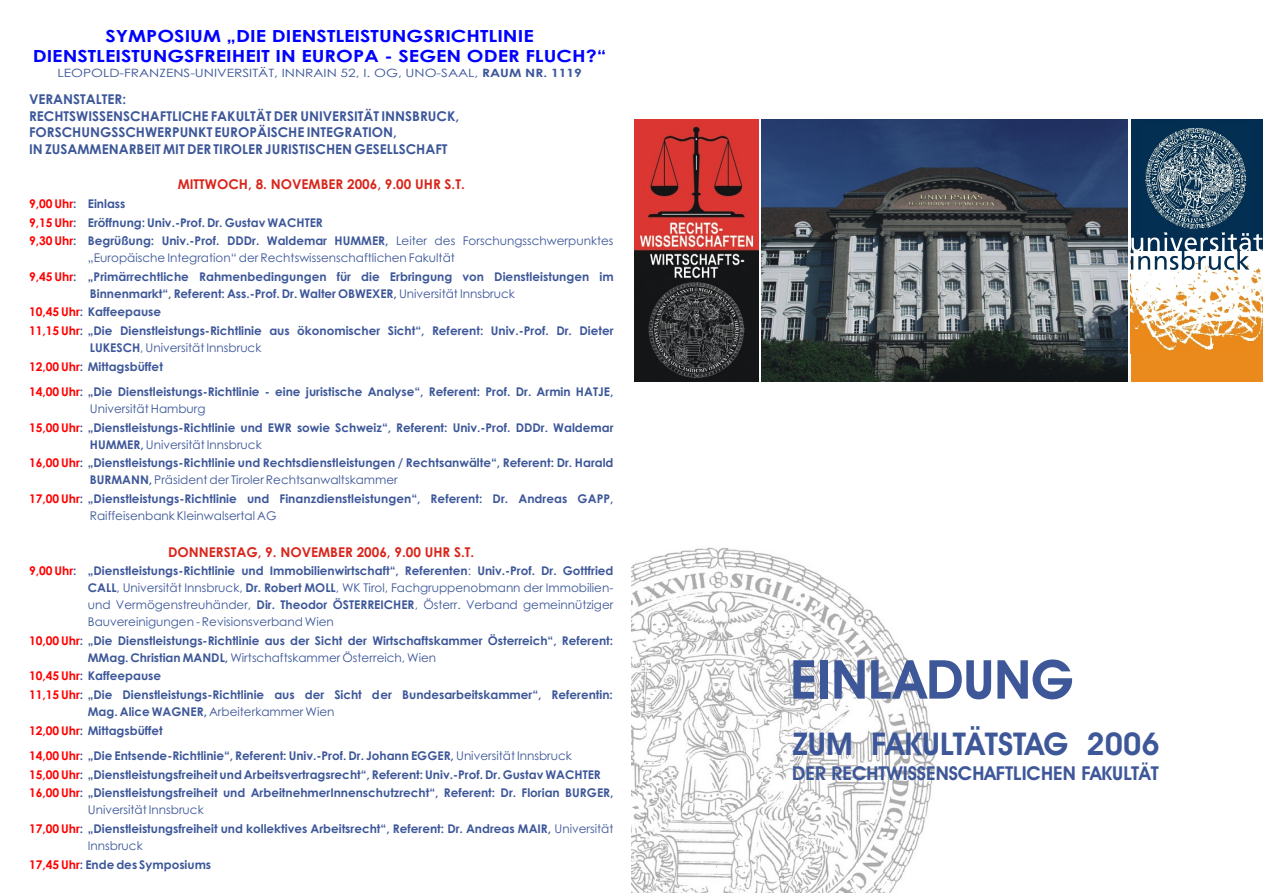
<style>
.page{position:relative;width:1263px;height:894px;background:#fff}
.page>*{position:absolute;margin:0;border:0;box-sizing:border-box;transform-origin:0 0}
.t1{font:700 54px "Avant Garde Bk BT";color:#3d5799}
.t2{font:700 31.5px "Avant Garde Bk BT";color:#3d5799}
.t3{font:700 19.2px "Avant Garde Bk BT";color:#3d5799}
.t4{font:700 16.65px/20.2px "Century Gothic";color:#00f;text-align:center;scale:1.2 1}
.t5{font:700 13.5px/16.8px "Century Gothic";color:#3d5799}
.t6{font:700 13.5px "Century Gothic";color:#d9261c}
.t7{font:700 12px/18.6px "Century Gothic";color:#3d5799}
.t8{font:12px/17.1px "Century Gothic";color:#3d5799;text-align:justify}
.t9{font:11.4px "Century Gothic";color:#3d5799;scale:1.2 1}
.s1{font-weight:700}
.s2{color:#f00}
.s3{font-weight:400}
.s4{font-weight:700;color:#f00}
</style>
<div class="page">
<img style="left:631px;top:547px;width:305px;height:346px">
<img style="left:761px;top:119px;width:367px;height:263px">
<div style="left:1131px;top:250px;width:132px;height:132px;background:#eb8a1c"></div>
<img style="left:1131px;top:270px;width:132px;height:81px">
<div style="left:1131px;top:119px;width:132px;height:132px;background:#032e52"></div>
<svg style="left:1131px;top:232px;width:132px;height:38px"></svg>
<img style="left:1145px;top:127px;width:102px;height:103px">
<img style="left:634px;top:119px;width:125px;height:263px">
<p class="t4" style="left:33px;top:27px;width:480px">SYMPOSIUM „DIE DIENSTLEISTUNGSRICHTLINIE<br>DIENSTLEISTUNGSFREIHEIT IN EUROPA - SEGEN ODER FLUCH?“</p>
<p class="t9" style="left:57px;top:68px;width:438px">LEOPOLD-FRANZENS-UNIVERSITÄT, INNRAIN 52, I. OG, UNO-SAAL, <span class="s1">RAUM NR. 1119</span></p>
<p class="t5" style="left:29px;top:92px;width:432px">VERANSTALTER:<br>RECHTSWISSENSCHAFTLICHE FAKULTÄT DER UNIVERSITÄT INNSBRUCK, FORSCHUNGSSCHWERPUNKT EUROPÄISCHE INTEGRATION,<br>IN ZUSAMMENARBEIT MIT DER TIROLER JURISTISCHEN GESELLSCHAFT</p>
<p class="t6" style="left:178px;top:179px;width:289px">MITTWOCH, 8. NOVEMBER 2006, 9.00 UHR S.T.</p>
<p class="t7" style="left:29px;top:195px;width:586px"><span class="s2">9,00 Uhr</span>: Einlass<br><span class="s2">9,15 Uhr</span>: Eröffnung: Univ.-Prof. Dr. Gustav WACHTER<br><span class="s2">9,30 Uhr</span>: Begrüßung: Univ.-Prof. DDDr. Waldemar HUMMER, <span class="s3">Leiter des Forschungsschwerpunktes</span></p>
<p class="t7" style="left:29px;top:250px;width:586px;text-indent:59px"><span class="s3">„Europäische Integration“ der Rechtswissenschaftlichen Fakultät<br></span><span class="s2">9,45 Uhr</span>: „Primärrechtliche Rahmenbedingungen für die Erbringung von Dienstleistungen im</p>
<p class="t7" style="left:29px;top:285px;width:586px;text-indent:61px">Binnenmarkt“, Referent: Ass.-Prof. Dr. Walter OBWEXER, <span class="s3">Universität Innsbruck<br></span><span class="s2">10,45 Uhr</span>: Kaffeepause<br><span class="s2">11,15 Uhr</span>: „Die Dienstleistungs-Richtlinie aus ökonomischer Sicht“, Referent: Univ.-Prof. Dr. Dieter</p>
<p class="t7" style="left:29px;top:339px;width:234px;text-indent:61px">LUKESCH<span class="s3">, Universität Innsbruck<br></span><span class="s2">12,00 Uhr</span>: Mittagsbüffet</p>
<p class="t7" style="left:90px;top:384px;width:525px;line-height:17.1px;text-indent:-61px"><span class="s2">14,00 Uhr</span>: „Die Dienstleistungs-Richtlinie - eine juristische Analyse“, Referent: Prof. Dr. Armin HATJE,<br><span class="s3">Universität Hamburg</span></p>
<p class="t7" style="left:90px;top:420px;width:525px;line-height:17.1px;text-indent:-61px"><span class="s2">15,00 Uhr</span>: „Dienstleistungs-Richtlinie und EWR sowie Schweiz“, Referent: Univ.-Prof. DDDr. Waldemar<br>HUMMER, <span class="s3">Universität Innsbruck</span></p>
<p class="t7" style="left:90px;top:455px;width:525px;line-height:17.1px;text-indent:-61px"><span class="s2">16,00 Uhr</span>: „Dienstleistungs-Richtlinie und Rechtsdienstleistungen / Rechtsanwälte“, Referent: Dr. Harald<br>BURMANN, <span class="s3">Präsident der Tiroler Rechtsanwaltskammer</span></p>
<p class="t7" style="left:90px;top:491px;width:525px;line-height:17.1px;text-indent:-61px"><span class="s2">17,00 Uhr</span>: „Dienstleistungs-Richtlinie und Finanzdienstleistungen“, Referent: Dr. Andreas GAPP,<br><span class="s3">Raiffeisenbank Kleinwalsertal AG</span></p>
<p class="t6" style="left:168px;top:546px;width:308px">DONNERSTAG, 9. NOVEMBER 2006, 9.00 UHR S.T.</p>
<p class="t8" style="left:88px;top:563px;width:527px;text-indent:-59px"><span class="s4">9,00 Uhr</span><span class="s1">: „Dienstleistungs-Richtlinie und Immobilienwirtschaft“, Referenten</span>: <span class="s1">Univ.-Prof. Dr. Gottfried CALL</span>, Universität Innsbruck, <span class="s1">Dr. Robert MOLL</span>, WK Tirol, Fachgruppenobmann der Immobilien&shy;und Vermögenstreuhänder, <span class="s1">Dir. Theodor ÖSTERREICHER</span>, Österr. Verband gemeinnütziger Bauvereinigungen - Revisionsverband Wien</p>
<p class="t7" style="left:88px;top:633px;width:527px;line-height:17.1px;text-indent:-59px"><span class="s2">10,00 Uhr</span>: „Die Dienstleistungs-Richtlinie aus der Sicht der Wirtschaftskammer Österreich“, Referent:<br>MMag. Christian MANDL, <span class="s3">Wirtschaftskammer Österreich, Wien</span></p>
<p class="t7" style="left:29px;top:668px;width:585px"><span class="s2">10,45 Uhr</span>: Kaffeepause<br><span class="s2">11,15 Uhr</span>: „Die Dienstleistungs-Richtlinie aus der Sicht der Bundesarbeitskammer“, Referentin:</p>
<p class="t7" style="left:29px;top:704px;width:307px;text-indent:59px">Mag. Alice WAGNER, <span class="s3">Arbeiterkammer Wien<br></span><span class="s2">12,00 Uhr</span>: Mittagsbüffet</p>
<p class="t7" style="left:29px;top:748px;width:586px"><span class="s2">14,00 Uhr</span>: „Die Entsende-Richtlinie“, Referent: Univ.-Prof. Dr. Johann EGGER, <span class="s3">Universität Innsbruck<br></span><span class="s2">15,00 Uhr</span>: „Dienstleistungsfreiheit und Arbeitsvertragsrecht“, Referent: Univ.-Prof. Dr. Gustav WACHTER<br><span class="s2">16,00 Uhr</span>: „Dienstleistungsfreiheit und ArbeitnehmerInnenschutzrecht“, Referent: Dr. Florian BURGER,</p>
<p class="t7" style="left:29px;top:802px;width:586px;text-indent:59px"><span class="s3">Universität Innsbruck<br></span><span class="s2">17,00 Uhr</span>: „Dienstleistungsfreiheit und kollektives Arbeitsrecht“, Referent: Dr. Andreas MAIR, <span class="s3">Universität</span></p>
<p class="t7" style="left:29px;top:837px;width:184px;text-indent:59px"><span class="s3">Innsbruck<br></span><span class="s2">17,45 Uhr</span>: Ende des Symposiums</p>
<p class="t1" style="left:790px;top:658px;width:285px">EINLADUNG</p>
<p class="t2" style="left:793px;top:731px;width:368px">ZUM FAKULTÄTSTAG 2006</p>
<p class="t3" style="left:792px;top:765px;width:368px">DER RECHTWISSENSCHAFTLICHEN FAKULTÄT</p>
</div>
